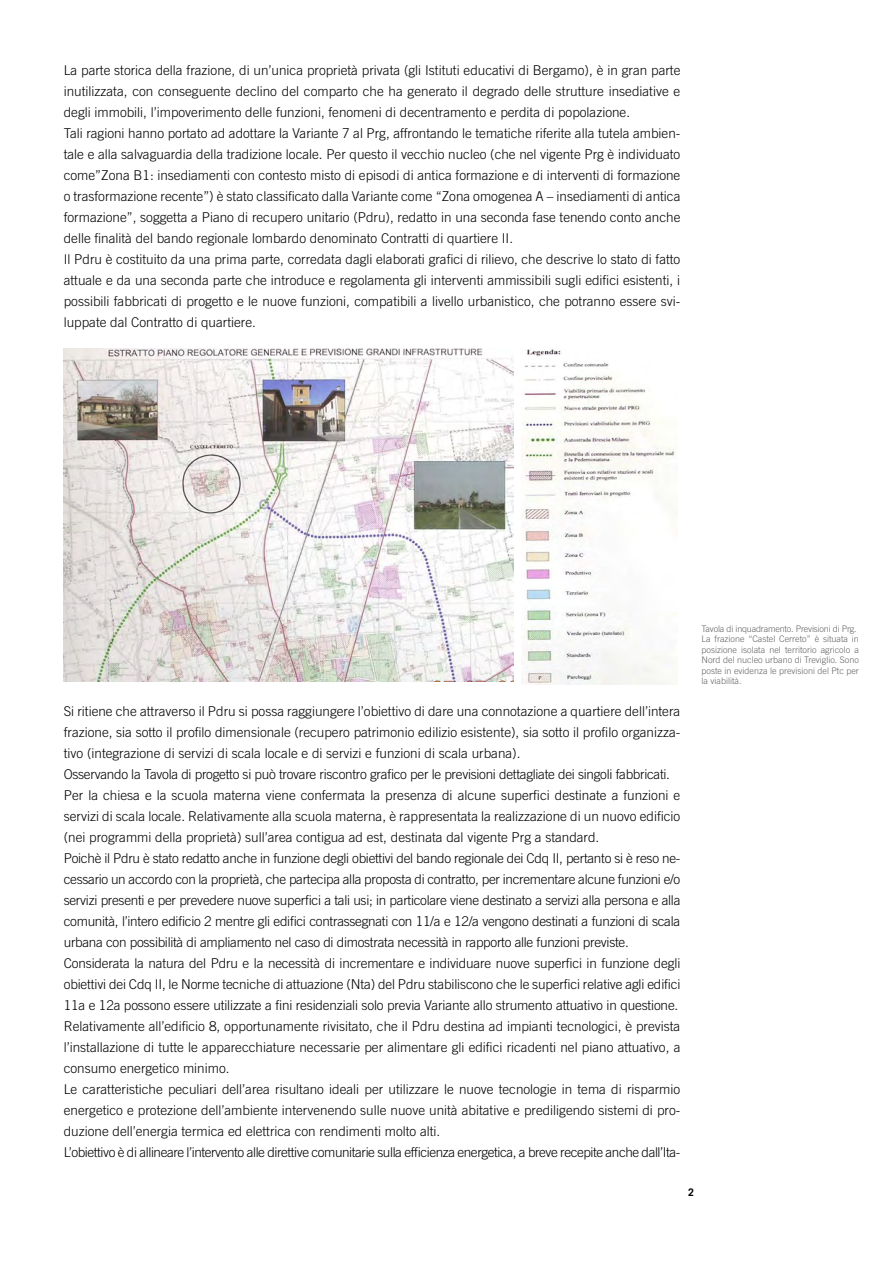
<style>
.page{position:relative;width:893px;height:1263px;background:#fff}
.page>*{position:absolute;margin:0;border:0;box-sizing:border-box;transform-origin:0 0}
.t1{font:300 13.5px/21px "Trade Gothic";color:#000}
.t2{font:700 10.5px "Trade Gothic";color:#000}
.t3{font:300 9px/10.5px "Trade Gothic";color:#636363}
</style>
<div class="page">
<img style="left:64px;top:348px;width:449px;height:334px">
<img style="left:522px;top:349px;width:155px;height:335px">
<p class="t1" style="left:64px;top:60px;width:618px">La parte storica della frazione, di un’unica proprietà privata (gli Istituti educativi di Bergamo), è in gran parte inutilizzata, con conseguente declino del comparto che ha generato il degrado delle strutture insediative e degli immobili, l’impoverimento delle funzioni, fenomeni di decentramento e perdita di popolazione.<br>Tali ragioni hanno portato ad adottare la Variante 7 al Prg, affrontando le tematiche riferite alla tutela ambien&shy;tale e alla salvaguardia della tradizione locale. Per questo il vecchio nucleo (che nel vigente Prg è individuato come”Zona B1: insediamenti con contesto misto di episodi di antica formazione e di interventi di formazione o trasformazione recente”) è stato classificato dalla Variante come “Zona omogenea A – insediamenti di antica formazione”, soggetta a Piano di recupero unitario (Pdru), redatto in una seconda fase tenendo conto anche delle finalità del bando regionale lombardo denominato Contratti di quartiere II.<br>Il Pdru è costituito da una prima parte, corredata dagli elaborati grafici di rilievo, che descrive lo stato di fatto attuale e da una seconda parte che introduce e regolamenta gli interventi ammissibili sugli edifici esistenti, i possibili fabbricati di progetto e le nuove funzioni, compatibili a livello urbanistico, che potranno essere svi&shy;luppate dal Contratto di quartiere.</p>
<p class="t1" style="left:64px;top:700px;width:618px">Si ritiene che attraverso il Pdru si possa raggiungere l’obiettivo di dare una connotazione a quartiere dell’intera frazione, sia sotto il profilo dimensionale (recupero patrimonio edilizio esistente), sia sotto il profilo organizza&shy;tivo (integrazione di servizi di scala locale e di servizi e funzioni di scala urbana).<br>Osservando la Tavola di progetto si può trovare riscontro grafico per le previsioni dettagliate dei singoli fabbricati.<br>Per la chiesa e la scuola materna viene confermata la presenza di alcune superfici destinate a funzioni e servizi di scala locale. Relativamente alla scuola materna, è rappresentata la realizzazione di un nuovo edificio (nei programmi della proprietà) sull’area contigua ad est, destinata dal vigente Prg a standard.<br>Poichè il Pdru è stato redatto anche in funzione degli obiettivi del bando regionale dei Cdq II, pertanto si è reso ne&shy;cessario un accordo con la proprietà, che partecipa alla proposta di contratto, per incrementare alcune funzioni e/o servizi presenti e per prevedere nuove superfici a tali usi; in particolare viene destinato a servizi alla persona e alla comunità, l’intero edificio 2 mentre gli edifici contrassegnati con 11/a e 12/a vengono destinati a funzioni di scala urbana con possibilità di ampliamento nel caso di dimostrata necessità in rapporto alle funzioni previste.<br>Considerata la natura del Pdru e la necessità di incrementare e individuare nuove superfici in funzione degli obiettivi dei Cdq II, le Norme tecniche di attuazione (Nta) del Pdru stabiliscono che le superfici relative agli edifici 11a e 12a possono essere utilizzate a fini residenziali solo previa Variante allo strumento attuativo in questione.<br>Relativamente all’edificio 8, opportunamente rivisitato, che il Pdru destina ad impianti tecnologici, è prevista l’installazione di tutte le apparecchiature necessarie per alimentare gli edifici ricadenti nel piano attuativo, a consumo energetico minimo.<br>Le caratteristiche peculiari dell’area risultano ideali per utilizzare le nuove tecnologie in tema di risparmio energetico e protezione dell’ambiente intervenendo sulle nuove unità abitative e prediligendo sistemi di pro&shy;duzione dell’energia termica ed elettrica con rendimenti molto alti.<br>L’obiettivo è di allineare l’intervento alle direttive comunitarie sulla efficienza energetica, a breve recepite anche dall’Ita-</p>
<p class="t3" style="left:702px;top:623px;width:159px">Tavola di inquadramento. Previsioni di Prg.<br>La frazione “Castel Cerreto” è situata in posizione isolata nel territorio agricolo a Nord del nucleo urbano di Treviglio. Sono poste in evidenza le previsioni del Ptc per la viabilità.</p>
<p class="t2" style="left:688px;top:1186px;width:7px">2</p>
</div>
